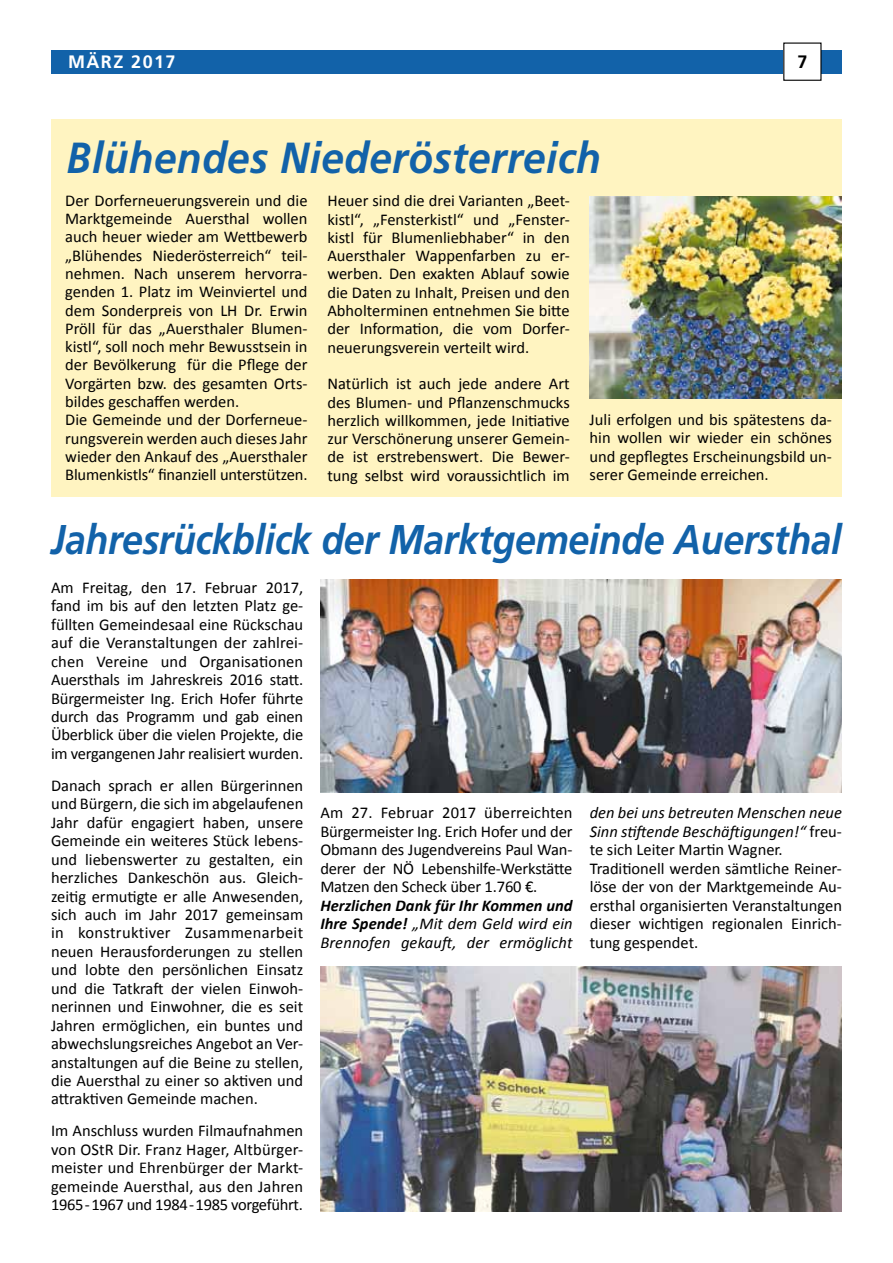
<style>
.page{position:relative;width:893px;height:1263px;background:#fff}
.page>*{position:absolute;margin:0;border:0;box-sizing:border-box;transform-origin:0 0}
.t1{font:italic 700 43.5px "Frutiger";letter-spacing:.01em;color:#1262a9;scale:.93 1}
.t2{font:italic 700 41.55px "Frutiger";letter-spacing:-.01em;color:#1262a9;scale:.9 1}
.t3{font:700 18px "Frutiger";letter-spacing:.08em;color:#fff}
.t4{font:700 18px "Frutiger";color:#000}
.t5{font:16.5px/18.5px "Calibri";color:#000;text-align:justify}
.t6{font:italic 16.5px/18.5px "Calibri";letter-spacing:.01em;color:#000;text-align:justify}
.s1{font-style:italic}
.s2{font-weight:700}
</style>
<div class="page">
<div style="left:51px;top:50px;width:791px;height:24px;background:#1262a9"></div>
<div style="left:784px;top:43px;width:37px;height:37px;background:#fff"></div>
<img style="left:320px;top:580px;width:522px;height:212px">
<img style="left:320px;top:967px;width:522px;height:245px">
<div style="left:51px;top:119px;width:791px;height:378px;background:#fff4c1"></div>
<img style="left:590px;top:197px;width:252px;height:202px">
<p class="t3" style="left:68px;top:52px;width:109px">MÄRZ 2017</p>
<p class="t4" style="left:797px;top:52px;width:12px">7</p>
<h1 class="t1" style="left:67px;top:132px;width:576px">Blühendes Niederösterreich</h1>
<p class="t5" style="left:65px;top:190px;width:244px;text-align:left">Der Dorferneuerungsverein und die Marktgemeinde Auersthal wollen auch heuer wieder am Wettbewerb „Blühendes Niederösterreich“ teil&shy;nehmen. Nach unserem hervorra&shy;genden 1. Platz im Weinviertel und dem Sonderpreis von LH Dr. Erwin Pröll für das „Auersthaler Blumen&shy;kistl“, soll noch mehr Bewusstsein in der Bevölkerung für die Pflege der Vorgärten bzw. des gesamten Orts&shy;bildes geschaffen werden.<br>Die Gemeinde und der Dorferneue&shy;rungsverein werden auch dieses Jahr wieder den Ankauf des „Auersthaler Blumenkistls“ finanziell unterstützen.</p>
<p class="t5" style="left:327px;top:191px;width:244px">Heuer sind die drei Varianten „Beet&shy;kistl“, „Fensterkistl“ und „Fenster&shy;kistl für Blumenliebhaber“ in den Auersthaler Wappenfarben zu er&shy;werben. Den exakten Ablauf sowie die Daten zu Inhalt, Preisen und den Abholterminen entnehmen Sie bitte der Information, die vom Dorfer&shy;neuerungsverein verteilt wird.</p>
<p class="t5" style="left:327px;top:374px;width:244px">Natürlich ist auch jede andere Art des Blumen- und Pflanzenschmucks herzlich willkommen, jede Initiative zur Verschönerung unserer Gemein&shy;de ist erstrebenswert. Die Bewer&shy;tung selbst wird voraussichtlich im</p>
<p class="t5" style="left:590px;top:410px;width:244px">Juli erfolgen und bis spätestens da&shy;hin wollen wir wieder ein schönes und gepflegtes Erscheinungsbild un&shy;serer Gemeinde erreichen.</p>
<h2 class="t2" style="left:51px;top:515px;width:880px">Jahresrückblick der Marktgemeinde Auersthal</h2>
<p class="t5" style="left:51px;top:577px;width:254px">Am Freitag, den 17. Februar 2017, fand im bis auf den letzten Platz ge&shy;füllten Gemeindesaal eine Rückschau auf die Veranstaltungen der zahlrei&shy;chen Vereine und Organisationen Auersthals im Jahreskreis 2016 statt.<br>Bürgermeister Ing. Erich Hofer führte durch das Programm und gab einen Überblick über die vielen Projekte, die im vergangenen Jahr realisiert wurden.</p>
<p class="t5" style="left:51px;top:775px;width:254px">Danach sprach er allen Bürgerinnen und Bürgern, die sich im abgelaufenen Jahr dafür engagiert haben, unsere Gemeinde ein weiteres Stück lebens&shy;und liebenswerter zu gestalten, ein herzliches Dankeschön aus. Gleich&shy;zeitig ermutigte er alle Anwesenden, sich auch im Jahr 2017 gemeinsam in konstruktiver Zusammenarbeit neuen Herausforderungen zu stellen und lobte den persönlichen Einsatz und die Tatkraft der vielen Einwoh&shy;nerinnen und Einwohner, die es seit Jahren ermöglichen, ein buntes und abwechslungsreiches Angebot an Ver&shy;anstaltungen auf die Beine zu stellen, die Auersthal zu einer so aktiven und attraktiven Gemeinde machen.</p>
<p class="t5" style="left:51px;top:1121px;width:254px">Im Anschluss wurden Filmaufnahmen von OStR Dir. Franz Hager, Altbürger&shy;meister und Ehrenbürger der Markt&shy;gemeinde Auersthal, aus den Jahren 1965-1967 und 1984-1985 vorgeführt.</p>
<p class="t5" style="left:590px;top:803px;width:254px;text-align:left"><span class="s1">den bei uns betreuten Menschen neue Sinn stiftende Beschäftigungen!“</span> freu&shy;te sich Leiter Martin Wagner.<br>Traditionell werden sämtliche Reiner&shy;löse der von der Marktgemeinde Au&shy;ersthal organisierten Veranstaltungen dieser wichtigen regionalen Einrich&shy;tung gespendet.</p>
<p class="t5" style="left:320px;top:803px;width:254px">Am 27. Februar 2017 überreichten Bürgermeister Ing. Erich Hofer und der Obmann des Jugendvereins Paul Wan&shy;derer der NÖ Lebenshilfe-Werkstätte Matzen den Scheck über 1.760 €.</p>
<p class="t6" style="left:320px;top:895px;width:254px"><span class="s2">Herzlichen Dank für Ihr Kommen und Ihre Spende!</span> „Mit dem Geld wird ein Brennofen gekauft, der ermöglicht</p>
</div>
